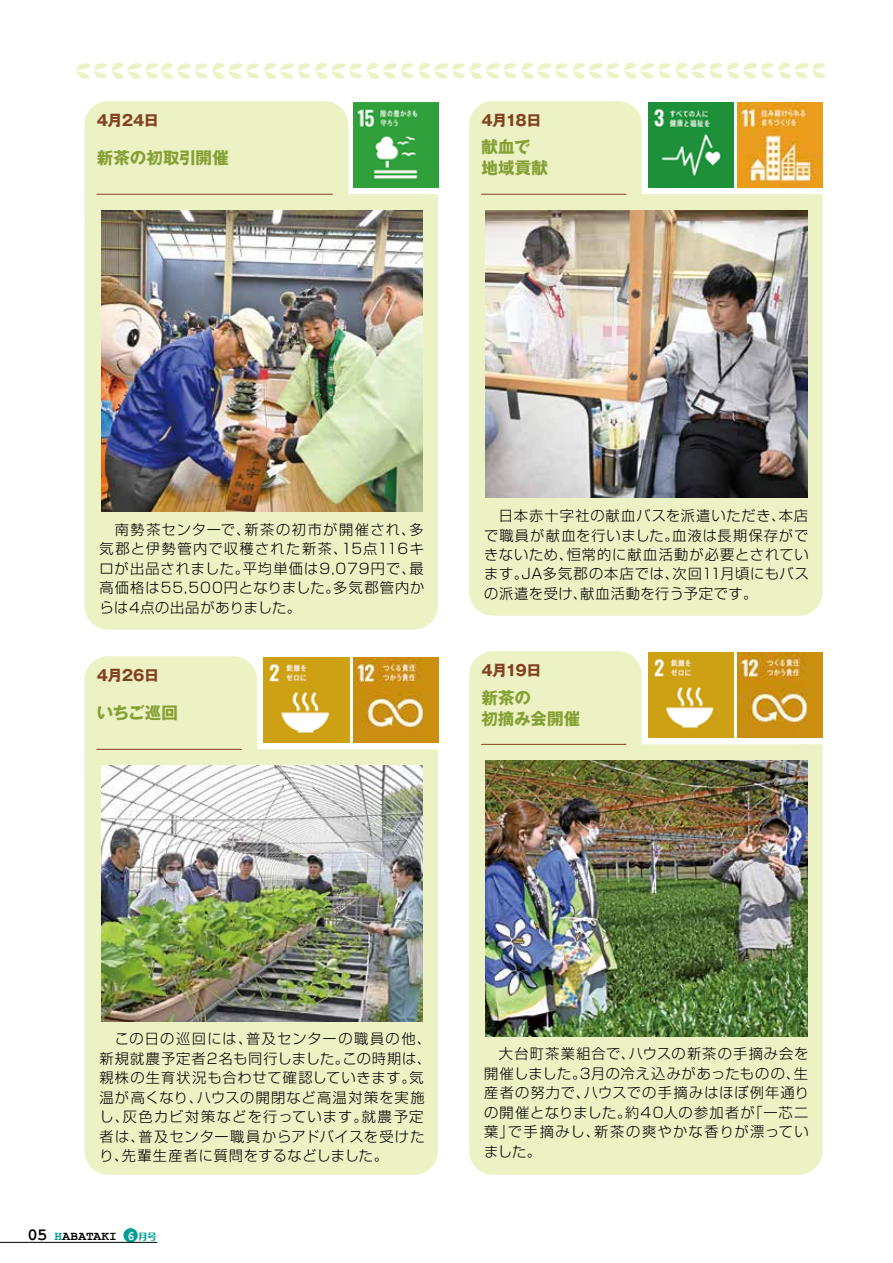
<style>
.page{position:relative;width:893px;height:1263px;background:#fff}
.page>*{position:absolute;margin:0;border:0;box-sizing:border-box;transform-origin:0 0}
.t1{font:700 17.25px "Courier New";color:#000}
.t2{font:700 16.5px/21px "Gothic MB101 Pro";letter-spacing:.005em;color:#85a034}
.t3{font:700 15px "Gothic MB101 Pro";letter-spacing:-.04em;color:#824221}
.t4{font:300 14.25px/19.5px "Shin Go Pro";letter-spacing:.065em;color:#000}
.t5{font:300 14.25px/19.5px "Shin Go Pro";letter-spacing:.085em;color:#000}
.t6{font:300 14.25px/19.5px "Shin Go Pro";letter-spacing:.045em;color:#000}
.t7{font:300 14.25px "Shin Go Pro";letter-spacing:.035em;color:#000}
.t8{font:300 14.25px "Shin Go Pro";letter-spacing:.04em;color:#000}
.t9{font:300 14.25px "Shin Go Pro";letter-spacing:.105em;color:#000}
.t10{font:300 14.25px "Shin Go Pro";letter-spacing:.09em;color:#000}
.t11{font:300 14.25px "Shin Go Pro";letter-spacing:.03em;color:#000}
.t12{font:300 14.25px "Shin Go Pro";color:#000}
.t13{font:700 12.75px "Courier New";letter-spacing:.02em;color:#000}
.t14{font:700 12.75px "Courier New";color:#fff;scale:.9 1}
.t15{font:800 9px "Maru Fo Pro";color:#009e96}
.s1{color:#009e96}
</style>
<div class="page">
<svg style="left:76px;top:62px;width:749px;height:17px"></svg>
<svg style="left:469px;top:651px;width:185px;height:69px;background:#edf1c5"></svg>
<div style="left:469px;top:720px;width:354px;height:455px;background:#edf2c5"></div>
<hr style="left:481px;top:744px;width:145px;height:1px;background:#824221">
<img style="left:738px;top:653px;width:85px;height:85px">
<img style="left:649px;top:653px;width:85px;height:85px">
<img style="left:486px;top:761px;width:321px;height:275px">
<div style="left:469px;top:101px;width:185px;height:69px;background:#edf2c5"></div>
<div style="left:469px;top:170px;width:354px;height:446px;background:#edf2c5"></div>
<hr style="left:481px;top:194px;width:145px;height:1px;background:#824221">
<img style="left:738px;top:103px;width:85px;height:85px">
<img style="left:649px;top:103px;width:85px;height:85px">
<img style="left:486px;top:211px;width:321px;height:287px">
<svg style="left:84px;top:656px;width:185px;height:69px;background:#edf1c5"></svg>
<div style="left:84px;top:725px;width:355px;height:450px;background:#edf2c5"></div>
<hr style="left:97px;top:749px;width:144px;height:1px;background:#824221">
<img style="left:353px;top:658px;width:85px;height:85px">
<img style="left:264px;top:658px;width:85px;height:85px">
<img style="left:101px;top:766px;width:322px;height:255px">
<div style="left:84px;top:101px;width:276px;height:69px;background:#edf2c5"></div>
<div style="left:84px;top:170px;width:355px;height:460px;background:#edf2c5"></div>
<hr style="left:97px;top:194px;width:235px;height:1px;background:#824221">
<img style="left:353px;top:103px;width:85px;height:85px">
<img style="left:101px;top:211px;width:322px;height:301px">
<div style="left:124px;top:1229px;width:13px;height:13px;background:#009e96;border-radius:50%"></div>
<div style="left:123px;top:1228px;width:15px;height:14px;border:2px solid #009e96;border-radius:50%"></div>
<hr style="left:0;top:1242px;width:157px;height:1px;background:#000">
<p class="t3" style="left:97px;top:108px;width:64px">4月24日</p>
<p class="t2" style="left:97px;top:145px;width:134px">新茶の初取引開催</p>
<p class="t3" style="left:481px;top:108px;width:62px">4月18日</p>
<p class="t2" style="left:481px;top:135px;width:68px">献血で地域貢献</p>
<p class="t9" style="left:244px;top:518px;width:181px">新茶の初市が開催され 多、</p>
<p class="t4" style="left:99px;top:518px;width:153px">　南勢茶センターで、</p>
<p class="t5" style="left:243px;top:537px;width:182px;text-indent:-143px">気郡と伊勢管内で収穫された新茶、<br>平均単価は9,079円で 最、</p>
<p class="t12" style="left:341px;top:537px;width:84px">15点116キ</p>
<p class="t4" style="left:99px;top:557px;width:151px">ロが出品されました。</p>
<p class="t4" style="left:333px;top:576px;width:93px">多気郡管内か</p>
<p class="t6" style="left:99px;top:576px;width:242px">高価格は55,500円となりました。らは4点の出品がありました。</p>
<p class="t4" style="left:672px;top:504px;width:138px;text-indent:-188px">　日本赤十字社の献血バスを派遣いただき、<br>血液は長期保存がで</p>
<p class="t4" style="left:779px;top:504px;width:31px">本店</p>
<p class="t4" style="left:567px;top:524px;width:244px;text-indent:-83px">で職員が献血を行いました。<br>恒常的に献血活動が必要とされてい</p>
<p class="t4" style="left:484px;top:543px;width:91px">きないため、</p>
<p class="t11" style="left:673px;top:562px;width:138px">次回11月頃にもバス</p>
<p class="t4" style="left:522px;top:563px;width:159px">JA多気郡の本店では、</p>
<p class="t4" style="left:484px;top:563px;width:46px">ます。</p>
<p class="t4" style="left:484px;top:582px;width:105px">の派遣を受け、</p>
<p class="t8" style="left:580px;top:582px;width:178px">献血活動を行う予定です。</p>
<p class="t3" style="left:97px;top:663px;width:64px">4月26日</p>
<p class="t2" style="left:97px;top:700px;width:83px">いちご巡回</p>
<p class="t3" style="left:481px;top:658px;width:62px">4月19日</p>
<p class="t2" style="left:481px;top:685px;width:101px">新茶の<br>初摘み会開催</p>
<p class="t4" style="left:99px;top:1027px;width:154px">　この日の巡回には、</p>
<p class="t5" style="left:246px;top:1027px;width:186px">普及センターの職員の他、</p>
<p class="t4" style="left:99px;top:1047px;width:251px">新規就農予定者2名も同行しました。</p>
<p class="t4" style="left:99px;top:1066px;width:326px">親株の生育状況も合わせて確認していきます 気。</p>
<p class="t4" style="left:197px;top:1086px;width:229px">ハウスの開閉など高温対策を実施</p>
<p class="t4" style="left:343px;top:1047px;width:90px">この時期は、</p>
<p class="t4" style="left:99px;top:1086px;width:105px">温が高くなり、</p>
<p class="t5" style="left:123px;top:1105px;width:246px">灰色カビ対策などを行っています。</p>
<p class="t4" style="left:362px;top:1105px;width:63px">就農予定</p>
<p class="t4" style="left:99px;top:1105px;width:31px">し、</p>
<p class="t4" style="left:139px;top:1125px;width:288px">普及センター職員からアドバイスを受けた</p>
<p class="t4" style="left:122px;top:1125px;width:268px;text-indent:-23px">者は、<br>先輩生産者に質問をするなどしました。</p>
<p class="t4" style="left:99px;top:1144px;width:31px">り、</p>
<p class="t1" style="left:28px;top:1224px;width:22px">05</p>
<p class="t13" style="left:55px;top:1228px;width:64px"><span class="s1">H</span>ABATAKI</p>
<p class="t14" style="left:127px;top:1228px;width:9px">6</p>
<p class="t15" style="left:138px;top:1230px;width:20px">月号</p>
<p class="t4" style="left:629px;top:1042px;width:181px">ハウスの新茶の手摘み会を</p>
<p class="t10" style="left:484px;top:1042px;width:153px">　大台町茶業組合で、</p>
<p class="t7" style="left:484px;top:1062px;width:325px">開催しました 3。月の冷え込みがあったものの 生、</p>
<p class="t4" style="left:584px;top:1081px;width:227px">ハウスでの手摘みはほぼ例年通り</p>
<p class="t4" style="left:484px;top:1081px;width:108px">産者の努力で、</p>
<p class="t4" style="left:748px;top:1101px;width:62px">「一芯二</p>
<p class="t4" style="left:594px;top:1101px;width:216px;text-indent:-110px">の開催となりました 約。 40人の参加者が<br>新茶の爽やかな香りが漂ってい</p>
<p class="t4" style="left:484px;top:1120px;width:59px">葉」<br>ました。</p>
<p class="t4" style="left:508px;top:1120px;width:94px">で手摘みし、</p>
</div>
